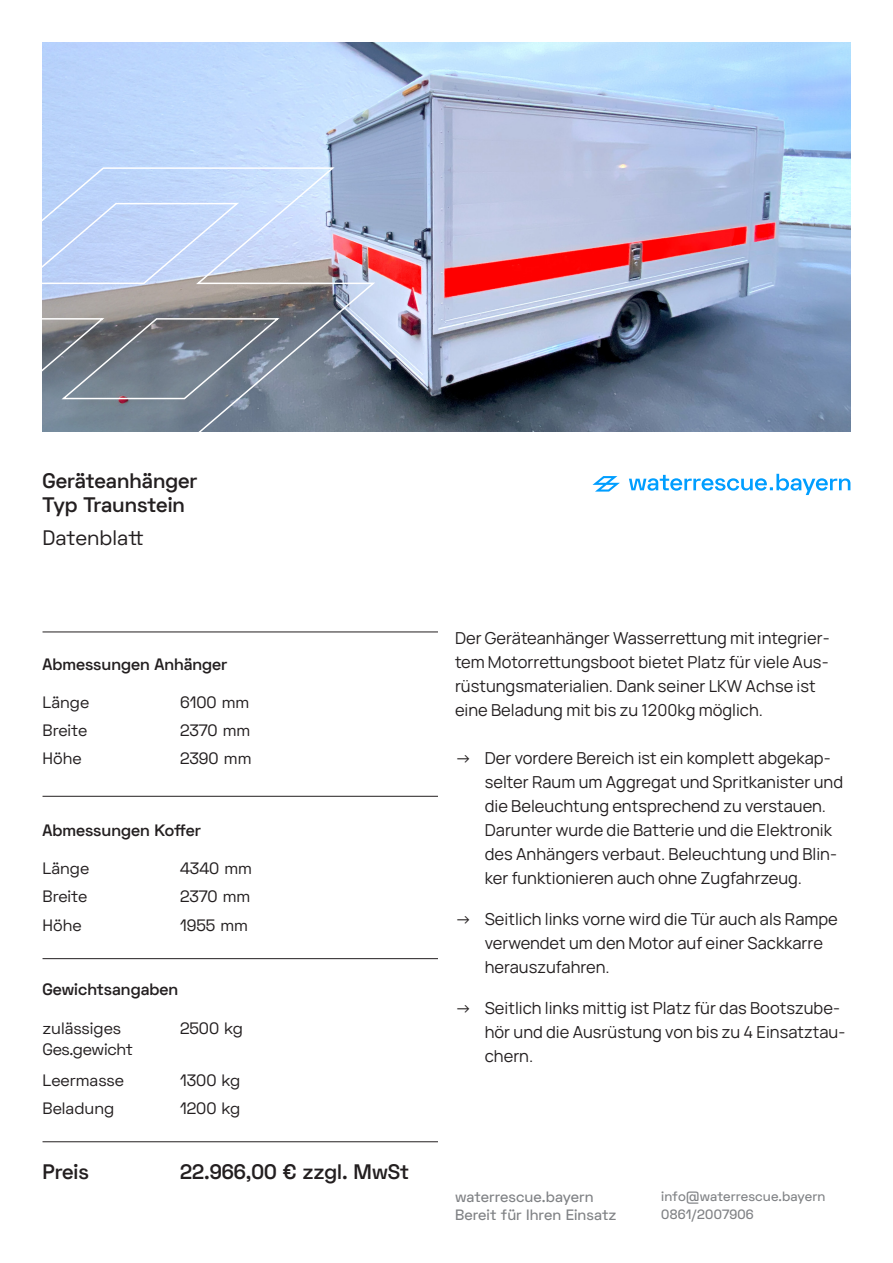
<style>
.page{position:relative;width:893px;height:1263px;background:#fff}
.page>*{position:absolute;margin:0;border:0;box-sizing:border-box;transform-origin:0 0}
.t1{font:600 21px/24px "Space Grotesk";color:#231f20}
.t2{font:21px "Space Grotesk";color:#231f20}
.FT_Manrope_Stichpunkte{font:200 16.5px/24px "Manrope";color:#231f20}
.FT_Manrope{font:200 16.5px/24px "Manrope";color:#231f20}
.FT_Specsa{font:16.5px/21px "Space Grotesk";color:#231f20}
.HSpecs{font:600 16.5px "Space Grotesk";color:#231f20}
.t3{font:500 15px/18px "Space Grotesk";letter-spacing:.005em;color:#808285}
.t4{font:500 13.5px/18px "Space Grotesk";letter-spacing:.01em;color:#808285}
</style>
<div class="page">
<img style="left:43px;top:43px;width:807px;height:389px">
<svg style="left:592px;top:474px;width:258px;height:21px"></svg>
<hr style="left:43px;top:796px;width:395px;height:1px;background:#231f20">
<hr style="left:43px;top:631px;width:395px;height:1px;background:#231f20">
<hr style="left:43px;top:958px;width:395px;height:1px;background:#231f20">
<hr style="left:43px;top:1141px;width:395px;height:1px;background:#231f20">
<svg style="left:43px;top:167px;width:334px;height:265px;background:#9ba5b9"></svg>
<h1 class="t1" style="left:43px;top:469px;width:156px">Geräteanhänger<br>Typ Traunstein</h1>
<h2 class="t2" style="left:43px;top:524px;width:103px">Datenblatt</h2>
<p class="HSpecs" style="left:43px;top:653px;width:186px">Abmessungen Anhänger</p>
<p class="FT_Specsa" style="left:43px;top:692px;width:48px">Länge</p>
<p class="FT_Specsa" style="left:43px;top:720px;width:46px">Breite</p>
<p class="FT_Specsa" style="left:43px;top:748px;width:41px">Höhe</p>
<p class="FT_Specsa" style="left:180px;top:692px;width:71px">6100 mm</p>
<p class="FT_Specsa" style="left:180px;top:720px;width:72px">2370 mm</p>
<p class="FT_Specsa" style="left:180px;top:748px;width:73px">2390 mm</p>
<p class="HSpecs" style="left:43px;top:819px;width:160px">Abmessungen Koffer</p>
<p class="FT_Specsa" style="left:43px;top:858px;width:48px">Länge</p>
<p class="FT_Specsa" style="left:43px;top:886px;width:46px">Breite</p>
<p class="FT_Specsa" style="left:43px;top:914px;width:41px">Höhe</p>
<p class="FT_Specsa" style="left:180px;top:858px;width:74px">4340 mm</p>
<p class="FT_Specsa" style="left:180px;top:886px;width:72px">2370 mm</p>
<p class="FT_Specsa" style="left:180px;top:914px;width:70px">1955 mm</p>
<p class="HSpecs" style="left:43px;top:979px;width:137px">Gewichtsangaben</p>
<p class="FT_Specsa" style="left:43px;top:1018px;width:92px">zulässiges<br>Ges.gewicht</p>
<p class="FT_Specsa" style="left:43px;top:1069px;width:83px">Leermasse</p>
<p class="FT_Specsa" style="left:43px;top:1097px;width:73px">Beladung</p>
<p class="FT_Specsa" style="left:180px;top:1018px;width:64px">2500 kg</p>
<p class="FT_Specsa" style="left:180px;top:1069px;width:62px">1300 kg</p>
<p class="FT_Specsa" style="left:180px;top:1097px;width:62px">1200 kg</p>
<h1 class="t1" style="left:43px;top:1159px;width:48px">Preis</h1>
<h1 class="t1" style="left:180px;top:1159px;width:231px">22.966,00 € zzgl. MwSt</h1>
<p class="FT_Manrope" style="left:455px;top:625px;width:376px">Der Geräteanhänger Wasserrettung mit integrier&shy;tem Motorrettungsboot bietet Platz für viele Aus&shy;rüstungsmaterialien. Dank seiner LKW Achse ist eine Beladung mit bis zu 1200kg möglich.</p>
<p class="FT_Manrope_Stichpunkte" style="left:485px;top:745px;width:360px;text-indent:-30px">→ Der vordere Bereich ist ein komplett abgekap&shy;selter Raum um Aggregat und Spritkanister und die Beleuchtung entsprechend zu verstauen.<br>Darunter wurde die Batterie und die Elektronik des Anhängers verbaut. Beleuchtung und Blin&shy;ker funktionieren auch ohne Zugfahrzeug.</p>
<p class="FT_Manrope_Stichpunkte" style="left:485px;top:906px;width:355px;text-indent:-30px">→ Seitlich links vorne wird die Tür auch als Rampe verwendet um den Motor auf einer Sackkarre herauszufahren.</p>
<p class="FT_Manrope_Stichpunkte" style="left:485px;top:995px;width:362px;text-indent:-30px">→ Seitlich links mittig ist Platz für das Bootszube&shy;hör und die Ausrüstung von bis zu 4 Einsatztau&shy;chern.</p>
<p class="t3" style="left:455px;top:1188px;width:163px">waterrescue.bayern<br>Bereit für Ihren Einsatz</p>
<p class="t4" style="left:661px;top:1187px;width:166px">info@waterrescue.bayern<br>0861/2007906</p>
</div>
